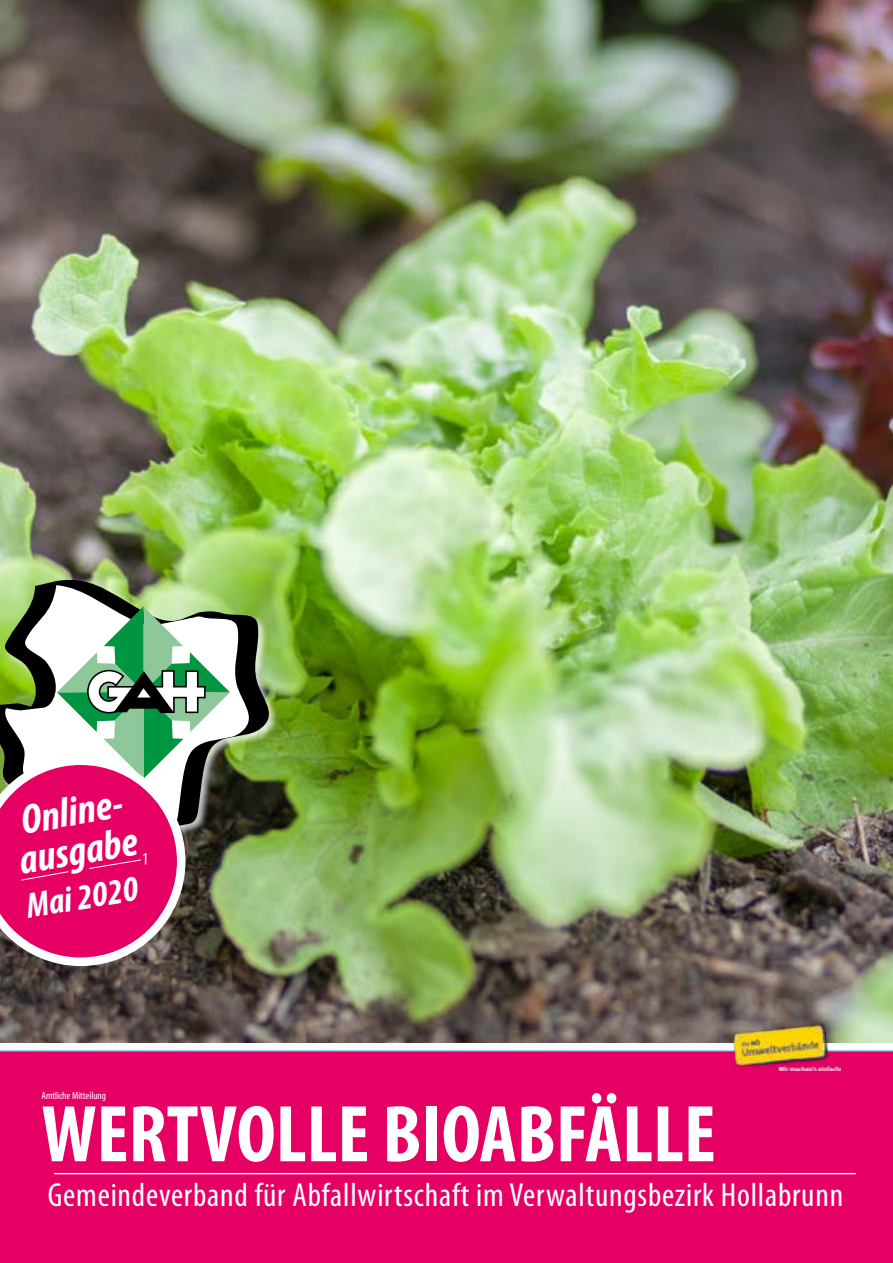
<style>
.page{position:relative;width:893px;height:1263px;background:#fff}
.page>*{position:absolute;margin:0;border:0;box-sizing:border-box;transform-origin:0 0}
.t1{font:700 condensed 81.15px "Myriad Pro";color:#fff}
.t2{font:italic 700 condensed 41.85px/39.3px "Myriad Pro";color:#fff}
.t3{font:italic 700 condensed 36px "Myriad Pro";color:#fff}
.t4{font:condensed 33.45px "Myriad Pro";letter-spacing:.025em;color:#fff}
.t5{font:condensed 10.5px "Myriad Pro";color:#fff}
</style>
<div class="page">
<div style="left:0;top:1050px;width:893px;height:213px;background:#e60064"></div>
<img style="left:0;top:0;width:893px;height:1043px">
<hr style="left:54px;top:1173px;width:802px;height:1px;background:#fff">
<img style="left:0;top:573px;width:276px;height:258px">
<svg style="left:0;top:585px;width:256px;height:236px"></svg>
<img style="left:733px;top:1023px;width:108px;height:47px">
<svg style="left:0;top:606px;width:230px;height:360px"></svg>
<p class="t2" style="left:9px;top:802px;width:123px;rotate:-10deg">Online&shy;ausgabe</p>
<p class="t3" style="left:23px;top:883px;width:114px;rotate:-9deg">Mai 2020</p>
<p class="t5" style="left:41px;top:1089px;width:66px">Amtliche Mitteilung</p>
<h1 class="t1" style="left:41px;top:1083px;width:676px">WERTVOLLE BIOABFÄLLE</h1>
<p class="t4" style="left:48px;top:1175px;width:797px">Gemeindeverband für Abfallwirtschaft im Verwaltungsbezirk Hollabrunn</p>
</div>
